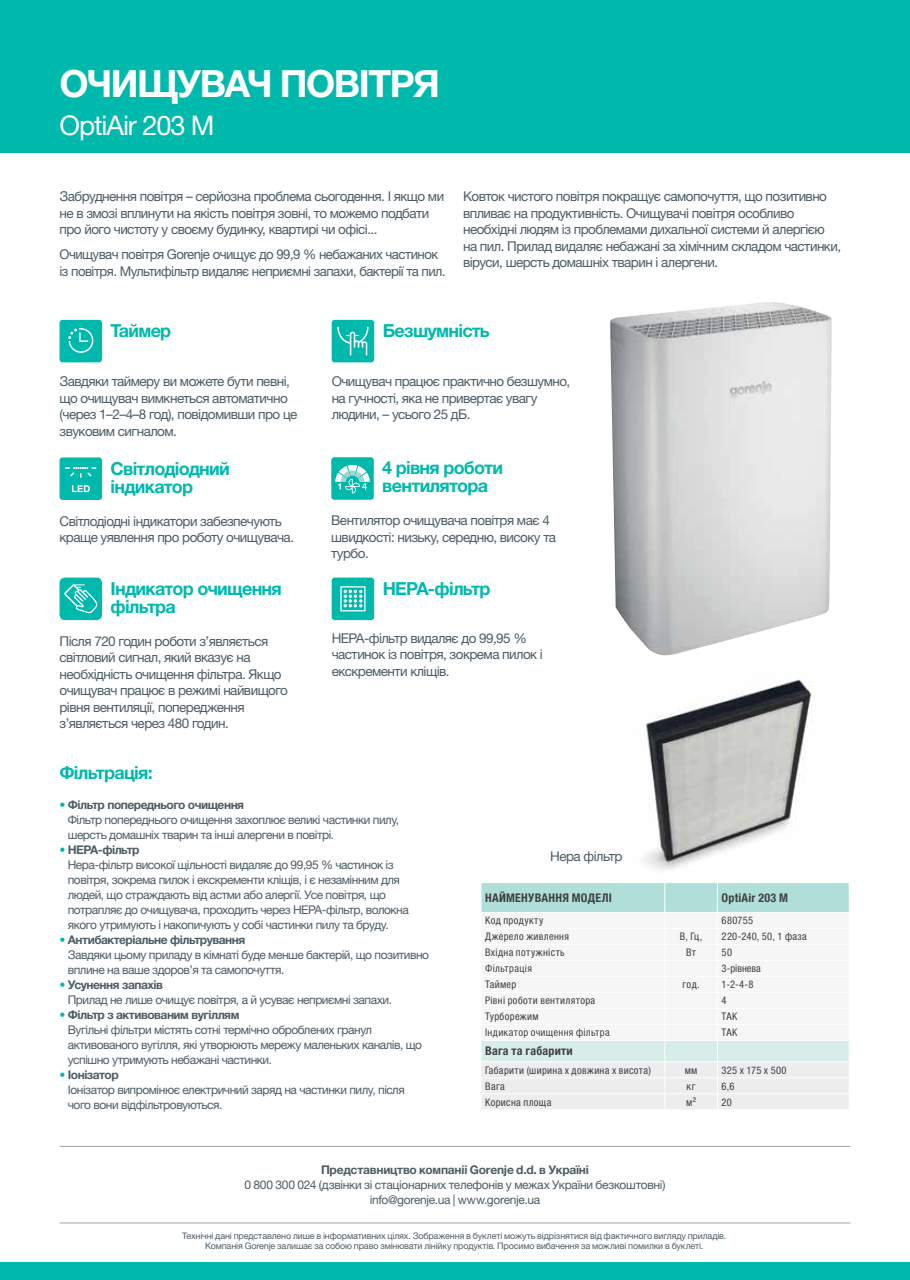
<style>
.page{position:relative;width:910px;height:1280px;background:#fff}
.page>*{position:absolute;margin:0;border:0;box-sizing:border-box;transform-origin:0 0}
.t1{font:700 37.5px "Helvetica Neue LTW1 G";letter-spacing:-.04em;color:#fff}
.t2{font:27.15px "Helvetica Neue LTW1 G";letter-spacing:-.04em;color:#fff}
.t3{font:700 18px/18px "Helvetica Neue LTW1 G";letter-spacing:-.04em;color:#00b9ad}
.t4{font:13.5px/16.5px "Helvetica Neue LTW1 G";letter-spacing:-.04em;color:#4c5c65}
.t5{font:12px/15px "Helvetica Neue LTW1 G";letter-spacing:-.04em;color:#4c5c65}
.t6{font:700 condensed 12px "Helvetica Neue LTW1 G";letter-spacing:.02em;color:#414042}
.t7{font:700 12px "Helvetica Neue LTW1 G";letter-spacing:-.02em;color:#4c5c65}
.t8{font:condensed 10.5px "Helvetica Neue LTW1 G";letter-spacing:.035em;color:#414042}
.t9{font:condensed 10.5px "Helvetica Neue LTW1 G";color:#414042}
.t10{font:9px/10.5px "Helvetica Neue LTW1 G";letter-spacing:-.015em;color:#4c5c65;text-align:center}
.s1{color:#00b9ad}
.s2{font-weight:700}
</style>
<div class="page">
<img style="left:642px;top:679px;width:170px;height:191px">
<div style="left:0;top:0;width:910px;height:152px;background:#00b9ad"></div>
<div style="left:332px;top:320px;width:42px;height:42px;background:#00b9ad;border-radius:3px"></div>
<svg style="left:337px;top:327px;width:31px;height:29px"></svg>
<div style="left:60px;top:320px;width:42px;height:42px;background:#00b9ad;border-radius:3px"></div>
<svg style="left:68px;top:328px;width:26px;height:25px"></svg>
<div style="left:0;top:1263px;width:910px;height:17px;background:#00b9ad"></div>
<div style="left:60px;top:457px;width:42px;height:43px;background:#00b9ad;border-radius:3px"></div>
<svg style="left:65px;top:467px;width:31px;height:11px"></svg>
<svg style="left:72px;top:485px;width:18px;height:7px"></svg>
<div style="left:331px;top:457px;width:43px;height:43px;background:#00b9ad;border-radius:3px"></div>
<svg style="left:335px;top:465px;width:35px;height:28px"></svg>
<div style="left:60px;top:578px;width:42px;height:42px;background:#00b9ad;border-radius:5px"></div>
<svg style="left:64px;top:584px;width:33px;height:29px"></svg>
<div style="left:332px;top:578px;width:42px;height:42px;background:#00b9ad;border-radius:3px"></div>
<div style="left:340px;top:586px;width:26px;height:25px;border:1px solid #fff"></div>
<svg style="left:344px;top:590px;width:18px;height:17px"></svg>
<svg style="left:481px;top:883px;width:368px;height:226px"></svg>
<img style="left:610px;top:302px;width:221px;height:354px">
<hr style="left:60px;top:1146px;width:790px;height:1px;background:#9da5ab">
<hr style="left:60px;top:1222px;width:790px;height:1px;background:#9da5ab">
<h1 class="t1" style="left:60px;top:61px;width:382px">ОЧИЩУВАЧ ПОВІТРЯ</h1>
<h2 class="t2" style="left:60px;top:109px;width:156px">OptiAir 203 M</h2>
<p class="t4" style="left:60px;top:188px;width:386px">Забруднення повітря – серйозна проблема сьогодення. І якщо ми не в змозі вплинути на якість повітря зовні, то можемо подбати про його чистоту у своєму будинку, квартирі чи офісі...</p>
<p class="t4" style="left:60px;top:246px;width:388px">Очищувач повітря Gorenje очищує до 99,9 % небажаних частинок із повітря. Мультифільтр видаляє неприємні запахи, бактерії та пил.</p>
<p class="t4" style="left:463px;top:188px;width:379px">Ковток чистого повітря покращує самопочуття, що позитивно впливає на продуктивність. Очищувачі повітря особливо необхідні людям із проблемами дихальної системи й алергією на пил. Прилад видаляє небажані за хімічним складом частинки, віруси, шерсть домашніх тварин і алергени.</p>
<h3 class="t3" style="left:111px;top:321px;width:62px">Таймер</h3>
<p class="t4" style="left:60px;top:373px;width:239px">Завдяки таймеру ви можете бути певні, що очищувач вимкнеться автоматично (через 1–2–4–8 год), повідомивши про це звуковим сигналом.</p>
<h3 class="t3" style="left:111px;top:459px;width:121px">Світлодіодний індикатор</h3>
<p class="t4" style="left:60px;top:512px;width:236px">Світлодіодні індикатори забезпечують краще уявлення про роботу очищувача.</p>
<h3 class="t3" style="left:111px;top:579px;width:173px">Індикатор очищення фільтра</h3>
<p class="t4" style="left:60px;top:632px;width:230px">Після 720 годин роботи з’являється світловий сигнал, який вказує на необхідність очищення фільтра. Якщо очищувач працює в режимі найвищого рівня вентиляції, попередження з’являється через 480 годин.</p>
<h3 class="t3" style="left:383px;top:321px;width:109px">Безшумність</h3>
<p class="t4" style="left:332px;top:373px;width:240px">Очищувач працює практично безшумно, на гучності, яка не привертає увагу людини, – усього 25 дБ.</p>
<h3 class="t3" style="left:382px;top:459px;width:122px">4 рівня роботи вентилятора</h3>
<p class="t4" style="left:331px;top:512px;width:226px">Вентилятор очищувача повітря має 4 швидкості: низьку, середню, високу та турбо.</p>
<h3 class="t3" style="left:383px;top:579px;width:109px">HEPA-фільтр</h3>
<p class="t4" style="left:332px;top:629px;width:213px">HEPA-фільтр видаляє до 99,95 % частинок із повітря, зокрема пилок і екскременти кліщів.</p>
<h3 class="t3" style="left:59px;top:763px;width:95px">Фільтрація:</h3>
<p class="t5" style="left:68px;top:797px;width:333px;text-indent:-8px"><span class="s1">•</span> <span class="s2">Фільтр попереднього очищення<br></span>Фільтр попереднього очищення захоплює великі частинки пилу, шерсть домашніх тварин та інші алергени в повітрі.</p>
<p class="t5" style="left:68px;top:842px;width:343px;text-indent:-8px"><span class="s1">•</span> <span class="s2">HEPA-фільтр<br></span>Hepa-фільтр високої щільності видаляє до 99,95 % частинок із повітря, зокрема пилок і екскременти кліщів, і є незамінним для людей, що страждають від астми або алергії. Усе повітря, що потрапляє до очищувача, проходить через HEPA-фільтр, волокна якого утримують і накопичують у собі частинки пилу та бруду.</p>
<p class="t5" style="left:68px;top:932px;width:363px;text-indent:-8px"><span class="s1">•</span> <span class="s2">Антибактеріальне фільтрування<br></span>Завдяки цьому приладу в кімнаті буде менше бактерій, що позитивно вплине на ваше здоров’я та самопочуття.</p>
<p class="t5" style="left:68px;top:977px;width:326px;text-indent:-8px"><span class="s1">•</span> <span class="s2">Усунення запахів<br></span>Прилад не лише очищує повітря, а й усуває неприємні запахи.</p>
<p class="t5" style="left:68px;top:1007px;width:356px;text-indent:-8px"><span class="s1">•</span> <span class="s2">Фільтр з активованим вугіллям<br></span>Вугільні фільтри містять сотні термічно оброблених гранул активованого вугілля, які утворюють мережу маленьких каналів, що успішно утримують небажані частинки.</p>
<p class="t5" style="left:68px;top:1067px;width:338px;text-indent:-8px"><span class="s1">•</span> <span class="s2">Іонізатор<br></span>Іонізатор випромінює електричний заряд на частинки пилу, після чого вони відфільтровуються.</p>
<p class="t4" style="left:550px;top:848px;width:74px">Hepa фільтр</p>
<p class="t6" style="left:485px;top:890px;width:128px">НАЙМЕНУВАННЯ МОДЕЛІ</p>
<p class="t6" style="left:722px;top:890px;width:68px">OptiAir 203 M</p>
<p class="t8" style="left:485px;top:914px;width:60px">Код продукту</p>
<p class="t8" style="left:722px;top:914px;width:33px">680755</p>
<p class="t8" style="left:485px;top:930px;width:85px">Джерело живлення</p>
<p class="t8" style="left:680px;top:930px;width:24px">В, Гц,</p>
<p class="t8" style="left:722px;top:930px;width:87px">220-240, 50, 1 фаза</p>
<p class="t8" style="left:485px;top:946px;width:81px">Вхідна потужність</p>
<p class="t8" style="left:686px;top:946px;width:12px">Вт</p>
<p class="t8" style="left:722px;top:946px;width:12px">50</p>
<p class="t8" style="left:485px;top:962px;width:48px">Фільтрація</p>
<p class="t9" style="left:722px;top:962px;width:41px">3-рівнева</p>
<p class="t8" style="left:485px;top:978px;width:33px">Таймер</p>
<p class="t8" style="left:682px;top:978px;width:19px">год.</p>
<p class="t8" style="left:722px;top:978px;width:33px">1-2-4-8</p>
<p class="t8" style="left:485px;top:994px;width:112px">Рівні роботи вентилятора</p>
<p class="t8" style="left:722px;top:994px;width:7px">4</p>
<p class="t8" style="left:485px;top:1010px;width:55px">Турборежим</p>
<p class="t8" style="left:722px;top:1010px;width:17px">ТАК</p>
<p class="t8" style="left:485px;top:1026px;width:126px">Індикатор очищення фільтра</p>
<p class="t8" style="left:722px;top:1026px;width:17px">ТАК</p>
<p class="t6" style="left:485px;top:1044px;width:89px">Вага та габарити</p>
<p class="t8" style="left:485px;top:1064px;width:167px">Габарити (ширина х довжина х висота)</p>
<p class="t8" style="left:685px;top:1064px;width:14px">мм</p>
<p class="t8" style="left:722px;top:1064px;width:66px">325 x 175 x 500</p>
<p class="t8" style="left:485px;top:1080px;width:21px">Вага</p>
<p class="t8" style="left:687px;top:1080px;width:10px">кг</p>
<p class="t8" style="left:722px;top:1080px;width:14px">6,6</p>
<p class="t8" style="left:485px;top:1096px;width:68px">Корисна площа</p>
<p class="t8" style="left:686px;top:1096px;width:12px">м²</p>
<p class="t8" style="left:722px;top:1096px;width:12px">20</p>
<p class="t7" style="left:321px;top:1162px;width:269px">Представництво компаніі Gorenje d.d. в Україні</p>
<p class="t5" style="left:244px;top:1177px;width:422px;text-align:center">0 800 300 024 (дзвінки зі стаціонарних телефонів у межах України безкоштовні) info@gorenje.ua | www.gorenje.ua</p>
<p class="t10" style="left:182px;top:1230px;width:546px">Технічні дані представлено лише в інформативних цілях. Зображення в буклеті можуть відрізнятися від фактичного вигляду приладів.<br>Компанія Gorenje залишає за собою право змінювати лінійку продуктів. Просимо вибачення за можливі помилки в буклеті.</p>
</div>
